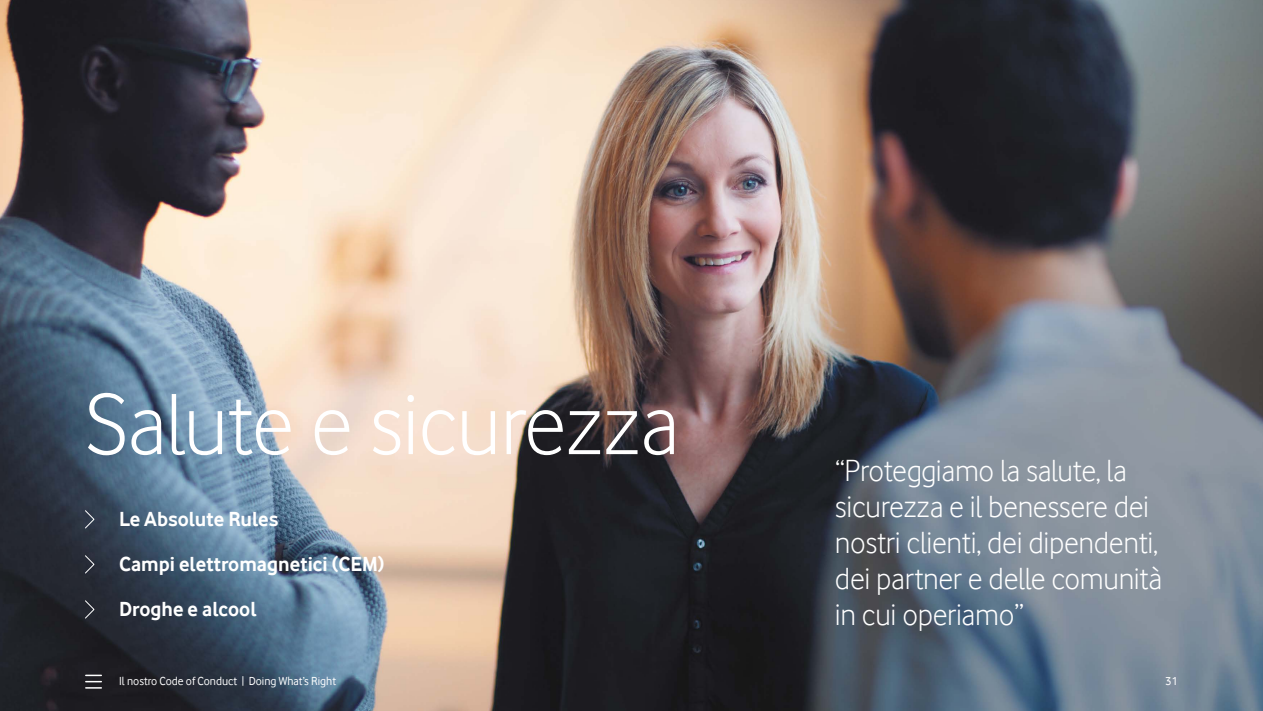
<style>
.page{position:relative;width:1263px;height:711px;background:#fff}
.page>*{position:absolute;margin:0;border:0;box-sizing:border-box;transform-origin:0 0}
.t1{font:90px "Vodafone Lt";letter-spacing:-.01em;color:#fff}
.t2{font:31.5px/36px "Vodafone Lt";letter-spacing:-.01em;color:#fff}
.t3{font:700 21px/45px "Vodafone Rg";color:#fff}
.t4{font:12px "Vodafone Rg";color:#fff}
</style>
<div class="page">
<img style="left:0;top:0;width:1263px;height:710px">
<svg style="left:84px;top:599px;width:11px;height:19px"></svg>
<svg style="left:84px;top:554px;width:11px;height:19px"></svg>
<svg style="left:84px;top:509px;width:11px;height:19px"></svg>
<svg style="left:86px;top:674px;width:15px;height:14px"></svg>
<h1 class="t1" style="left:85px;top:373px;width:596px">Salute e sicurezza</h1>
<p class="t3" style="left:119px;top:496px;width:267px">Le Absolute Rules<br>Campi elettromagnetici (CEM)<br>Droghe e alcool</p>
<p class="t2" style="left:835px;top:452px;width:329px">“Proteggiamo la salute, la sicurezza e il benessere dei nostri clienti, dei dipendenti, dei partner e delle comunità in cui operiamo”</p>
<p class="t4" style="left:119px;top:674px;width:219px">Il nostro Code of Conduct | Doing What’s Right</p>
<p class="t4" style="left:1165px;top:674px;width:14px">31</p>
</div>
